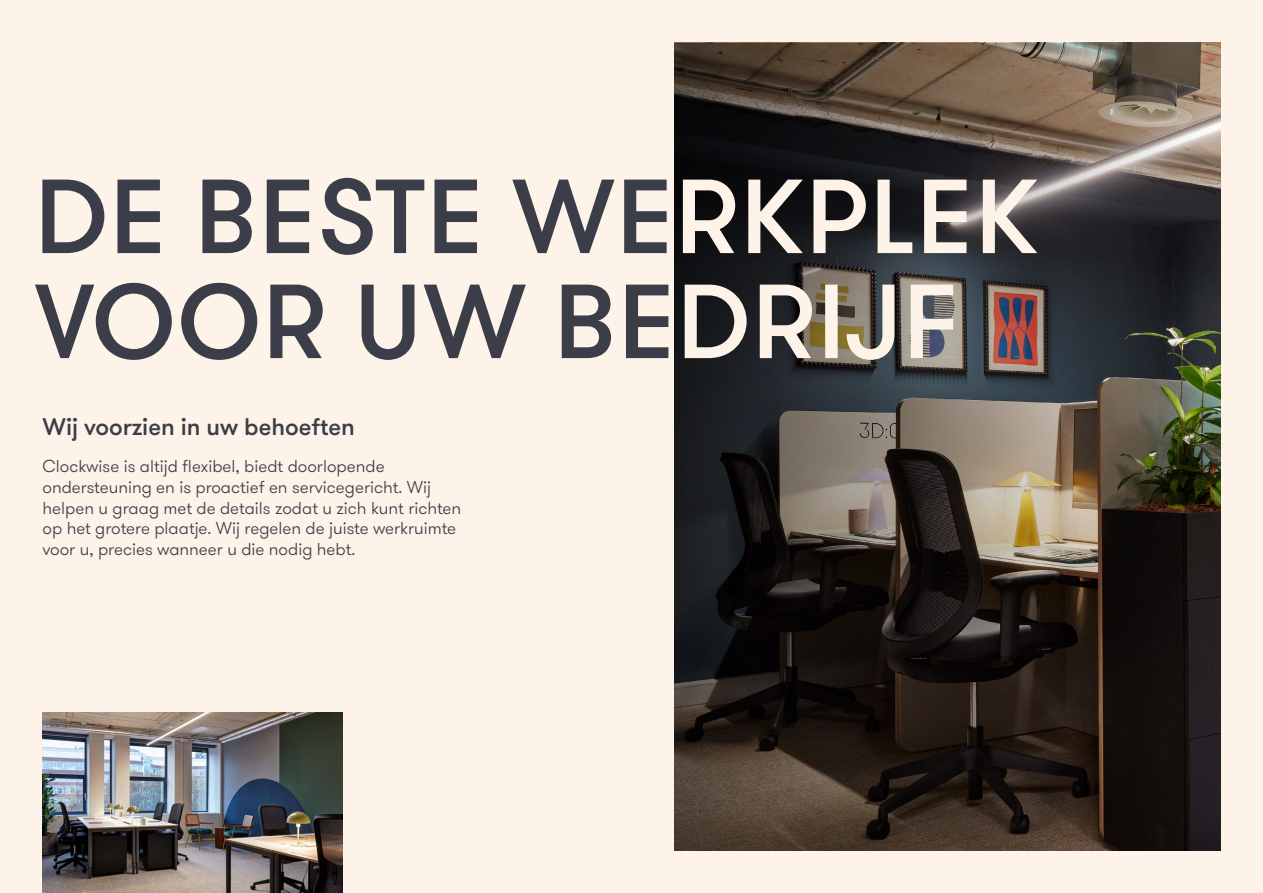
<style>
.page{position:relative;width:1263px;height:893px;background:#fdf3e8}
.page>*{position:absolute;margin:0;border:0;box-sizing:border-box;transform-origin:0 0}
.t1{font:500 105px/105px "GT Walsheim Pro";letter-spacing:.015em;color:#3b3d48}
.t2{font:500 24px "GT Walsheim Pro";color:#3b3d48}
.t3{font:300 17.25px/20.7px "GT Walsheim Pro";color:#3b3d48}
.s1{color:#fdf3e8}
</style>
<div class="page">
<svg style="left:674px;top:43px;width:546px;height:807px;background:#3c3631"></svg>
<img style="left:43px;top:712px;width:299px;height:181px">
<h1 class="t1" style="left:35px;top:167px;width:1006px">DE BESTE WE<span class="s1">RKPLEK<br></span>VOOR UW BE<span class="s1">DRIJF</span></h1>
<h2 class="t2" style="left:43px;top:411px;width:314px">Wij voorzien in uw behoeften</h2>
<p class="t3" style="left:43px;top:456px;width:420px">Clockwise is altijd flexibel, biedt doorlopende ondersteuning en is proactief en servicegericht. Wij helpen u graag met de details zodat u zich kunt richten op het grotere plaatje. Wij regelen de juiste werkruimte voor u, precies wanneer u die nodig hebt.</p>
</div>
